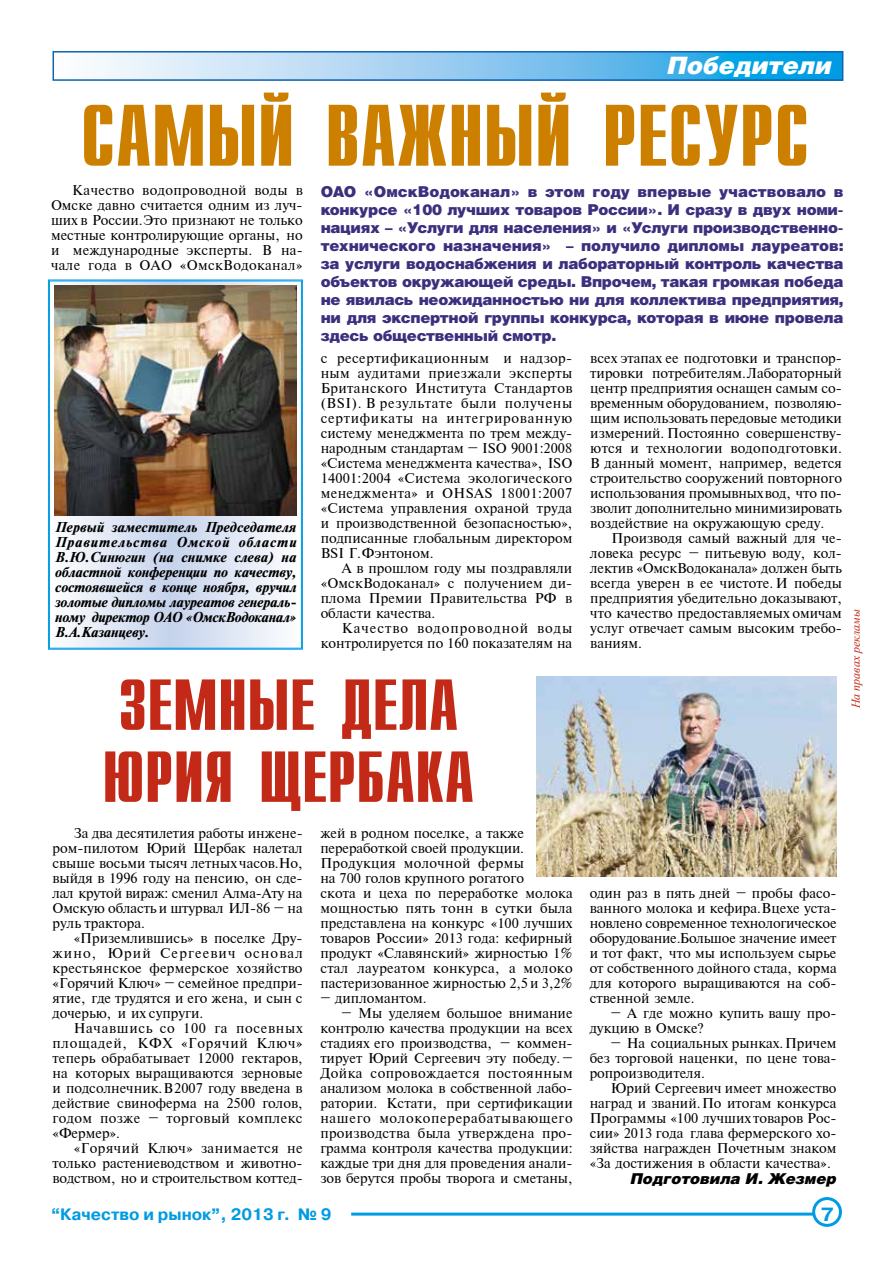
<style>
.page{position:relative;width:893px;height:1263px;background:#fff}
.page>*{position:absolute;margin:0;border:0;box-sizing:border-box;transform-origin:0 0}
.t1{font:87px "AXP Compact C Bold";color:#cd8000}
.t2{font:72px/72px "AXP Compact C Bold";color:#c22917}
.t3{font:italic 900 24px "Helios";color:#fff}
.t4{font:700 18px "Pragmatica";color:#009be3}
.t5{font:700 16.5px "Pragmatica C";color:#009be3}
.t6{font:900 15px/18px "Helios";letter-spacing:-.02em;color:#3b307e;text-align:justify}
.t7{font:italic 900 15px "Helios";color:#000}
.t8{font:13.5px/15px "Times ET";color:#000;text-align:justify}
.t9{font:italic 700 13.5px/15px "Times ET";letter-spacing:-.02em;color:#000;text-align:justify}
.t10{font:italic 12px "Times New Roman";color:#c22917}
</style>
<div class="page">
<svg style="left:93px;top:54px;width:747px;height:24px;background:#84c9ef"></svg>
<div style="left:53px;top:51px;width:790px;height:30px;border:2px solid #0f64b0"></div>
<div style="left:812px;top:1197px;width:30px;height:30px;border:3px solid #009be3;border-radius:50%"></div>
<hr style="left:351px;top:1212px;width:463px;height:3px;background:#009be3">
<svg style="left:48px;top:279px;width:255px;height:371px"></svg>
<div style="left:49px;top:281px;width:253px;height:367px;border:1px solid #009be3"></div>
<img style="left:55px;top:286px;width:241px;height:230px">
<img style="left:537px;top:677px;width:300px;height:199px">
<h3 class="t3" style="left:667px;top:51px;width:167px">Победители</h3>
<h1 class="t1" style="left:81px;top:93px;width:724px">Самый важный ресурс</h1>
<p class="t8" style="left:51px;top:183px;width:253px;text-indent:21px">Качество водопроводной воды в Омске давно считается одним из луч&shy;ших в России.Это признают не только местные контролирующие органы, но и международные эксперты. В на&shy;чале года в ОАО «ОмскВодоканал»</p>
<p class="t9" style="left:55px;top:520px;width:243px">Первый заместитель Председателя Правительства Омской области В.Ю.Синюгин (на снимке слева) на областной конференции по качеству, состоявшейся в конце ноября, вручил золотые дипломы лауреатов генераль&shy;ному директор ОАО «ОмскВодоканал» В.А.Казанцеву.</p>
<p class="t6" style="left:321px;top:182px;width:524px">ОАО «ОмскВодоканал» в этом году впервые участвовало в конкурсе «100 лучших товаров России». И сразу в двух номи&shy;нациях – «Услуги для населения» и «Услуги производственно&shy;технического назначения» – получило дипломы лауреатов: за услуги водоснабжения и лабораторный контроль качества объектов окружающей среды. Впрочем, такая громкая победа не явилась неожиданностью ни для коллектива предприятия, ни для экспертной группы конкурса, которая в июне провела здесь общественный смотр.</p>
<p class="t8" style="left:321px;top:351px;width:253px">с ресертификационным и надзор&shy;ным аудитами приезжали эксперты Британского Института Стандартов (BSI). В результате были получены сертификаты на интегрированную систему менеджмента по трем между&shy;народным стандартам – ISO 9001:2008 «Система менеджмента качества», ISO 14001:2004 «Система экологического менеджмента» и OHSAS 18001:2007 «Система управления охраной труда и производственной безопасностью», подписанные глобальным директором BSI Г.Фэнтоном.</p>
<p class="t8" style="left:321px;top:561px;width:253px;text-indent:21px">А в прошлом году мы поздравляли «ОмскВодоканал» с получением ди&shy;плома Премии Правительства РФ в области качества.</p>
<p class="t8" style="left:321px;top:621px;width:253px;text-align:right">Качество водопроводной воды контролируется по 160 показателям на</p>
<p class="t8" style="left:590px;top:351px;width:253px">всех этапах ее подготовки и транспор&shy;тировки потребителям. Лабораторный центр предприятия оснащен самым со&shy;временным оборудованием, позволяю&shy;щим использовать передовые методики измерений. Постоянно совершенству&shy;ются и технологии водоподготовки.<br>В данный момент, например, ведется строительство сооружений повторного использования промывных вод, что по&shy;зволит дополнительно минимизировать воздействие на окружающую среду.</p>
<p class="t8" style="left:590px;top:531px;width:253px;text-indent:21px">Производя самый важный для че&shy;ловека ресурс – питьевую воду, кол&shy;лектив «ОмскВодоканала» должен быть всегда уверен в ее чистоте. И победы предприятия убедительно доказывают, что качество предоставляемых омичам услуг отвечает самым высоким требо&shy;ваниям.</p>
<h2 class="t2" style="left:102px;top:672px;width:373px">Земные дела<br>Юрия Щербака</h2>
<p class="t8" style="left:53px;top:825px;width:252px;text-indent:21px">За два десятилетия работы инжене&shy;ром-пилотом Юрий Щербак налетал свыше восьми тысяч летных часов.Но, выйдя в 1996 году на пенсию, он сде&shy;лал крутой вираж: сменил Алма-Ату на Омскую область и штурвал ИЛ-86 – на руль трактора.</p>
<p class="t8" style="left:53px;top:930px;width:252px;text-indent:21px">«Приземлившись» в поселке Дру&shy;жино, Юрий Сергеевич основал крестьянское фермерское хозяйство «Горячий Ключ» – семейное предпри&shy;ятие, где трудятся и его жена, и сын с дочерью, и их супруги.</p>
<p class="t8" style="left:53px;top:1020px;width:252px;text-indent:21px">Начавшись со 100 га посевных площадей, КФХ «Горячий Ключ» теперь обрабатывает 12000 гектаров, на которых выращиваются зерновые и подсолнечник. В 2007 году введена в действие свиноферма на 2500 голов, годом позже – торговый комплекс «Фермер».</p>
<p class="t8" style="left:53px;top:1140px;width:252px;text-indent:21px">«Горячий Ключ» занимается не только растениеводством и животно&shy;водством, но и строительством коттед-</p>
<p class="t8" style="left:320px;top:825px;width:254px;text-align:left">жей в родном поселке, а также переработкой своей продукции.<br>Продукция молочной фермы<br>на 700 голов крупного рогатого<br>скота и цеха по переработке молока мощностью пять тонн в сутки была представлена на конкурс «100 лучших товаров России» 2013 года: кефирный продукт «Славянский» жирностью 1% стал лауреатом конкурса, а молоко пастеризованное жирностью 2,5 и 3,2%</p>
<p class="t8" style="left:320px;top:990px;width:108px">– дипломантом.</p>
<p class="t8" style="left:320px;top:1005px;width:254px;text-indent:21px">– Мы уделяем большое внимание контролю качества продукции на всех стадиях его производства, – коммен&shy;тирует Юрий Сергеевич эту победу. – Дойка сопровождается постоянным анализом молока в собственной лабо&shy;ратории. Кстати, при сертификации нашего молокоперерабатывающего производства была утверждена про&shy;грамма контроля качества продукции: каждые три дня для проведения анали&shy;зов берутся пробы творога и сметаны,</p>
<p class="t8" style="left:590px;top:885px;width:249px">один раз в пять дней – пробы фасо&shy;ванного молока и кефира.Вцехе уста&shy;новлено современное технологическое оборудование.Большое значение имеет и тот факт, что мы используем сырье от собственного дойного стада, корма для которого выращиваются на соб&shy;ственной земле.</p>
<p class="t8" style="left:590px;top:1005px;width:248px;text-indent:21px">– А где можно купить вашу про&shy;дукцию в Омске?</p>
<p class="t8" style="left:590px;top:1035px;width:248px;text-indent:21px">– На социальных рынках. Причем без торговой наценки, по цене това&shy;ропроизводителя.</p>
<p class="t8" style="left:590px;top:1080px;width:248px;text-indent:21px">Юрий Сергеевич имеет множество наград и званий. По итогам конкурса Программы «100 лучших товаров Рос&shy;сии» 2013 года глава фермерского хо&shy;зяйства награжден Почетным знаком «За достижения в области качества».</p>
<p class="t7" style="left:630px;top:1169px;width:208px">Подготовила И. Жезмер</p>
<p class="t5" style="left:51px;top:1205px;width:282px">“Качество и рынок”, 2013 г. № 9</p>
<h3 class="t4" style="left:821px;top:1204px;width:14px">7</h3>
<p class="t10" style="left:848px;top:708px;width:101px;rotate:-90deg">На правах рекламы</p>
</div>
